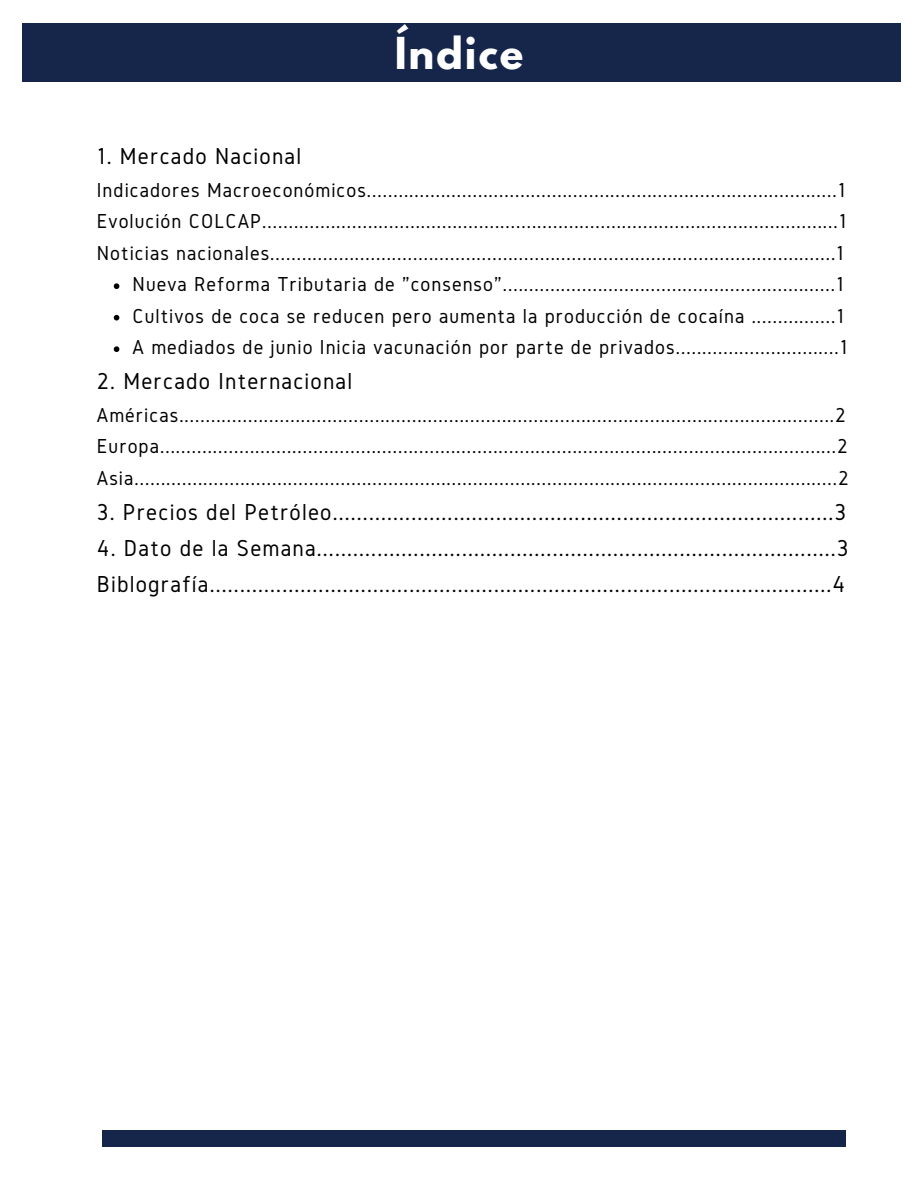
<style>
.page{position:relative;width:918px;height:1188px;background:#fff}
.page>*{position:absolute;margin:0;border:0;box-sizing:border-box;transform-origin:0 0}
.t1{font:700 39px "League Spartan";letter-spacing:.05em;color:#fff}
.t2{font:24px "Gidole";letter-spacing:.05em;color:#000}
.t3{font:21px "Gidole";letter-spacing:.05em;color:#000}
</style>
<div class="page">
<div style="left:22px;top:23px;width:878px;height:59px;background:#16264b"></div>
<div style="left:102px;top:1130px;width:744px;height:16px;background:#16264b"></div>
<svg style="left:114px;top:283px;width:5px;height:6px"></svg>
<svg style="left:114px;top:315px;width:5px;height:6px"></svg>
<svg style="left:114px;top:346px;width:5px;height:6px"></svg>
<p class="t1" style="left:395px;top:34px;width:130px">Índice</p>
<p class="t2" style="left:97px;top:143px;width:206px">1. Mercado Nacional</p>
<p class="t3" style="left:97px;top:178px;width:750px">Indicadores Macroeconómicos.........................................................................................1</p>
<p class="t3" style="left:97px;top:210px;width:751px">Evolución COLCAP.............................................................................................................1</p>
<p class="t3" style="left:97px;top:241px;width:749px">Noticias nacionales...........................................................................................................1</p>
<p class="t3" style="left:133px;top:273px;width:713px">Nueva Reforma Tributaria de "consenso"...............................................................1</p>
<p class="t3" style="left:133px;top:304px;width:713px">Cultivos de coca se reducen pero aumenta la producción de cocaína ................1</p>
<p class="t3" style="left:133px;top:336px;width:716px">A mediados de junio Inicia vacunación por parte de privados...............................1</p>
<p class="t2" style="left:97px;top:368px;width:257px">2. Mercado Internacional</p>
<p class="t3" style="left:97px;top:403px;width:750px">Américas............................................................................................................................2</p>
<p class="t3" style="left:97px;top:435px;width:752px">Europa................................................................................................................................2</p>
<p class="t3" style="left:97px;top:466px;width:753px">Asia.....................................................................................................................................2</p>
<p class="t2" style="left:97px;top:498px;width:751px">3. Precios del Petróleo...................................................................................3</p>
<p class="t2" style="left:97px;top:534px;width:753px">4. Dato de la Semana......................................................................................3</p>
<p class="t2" style="left:97px;top:570px;width:750px">Biblografía.......................................................................................................4</p>
</div>
